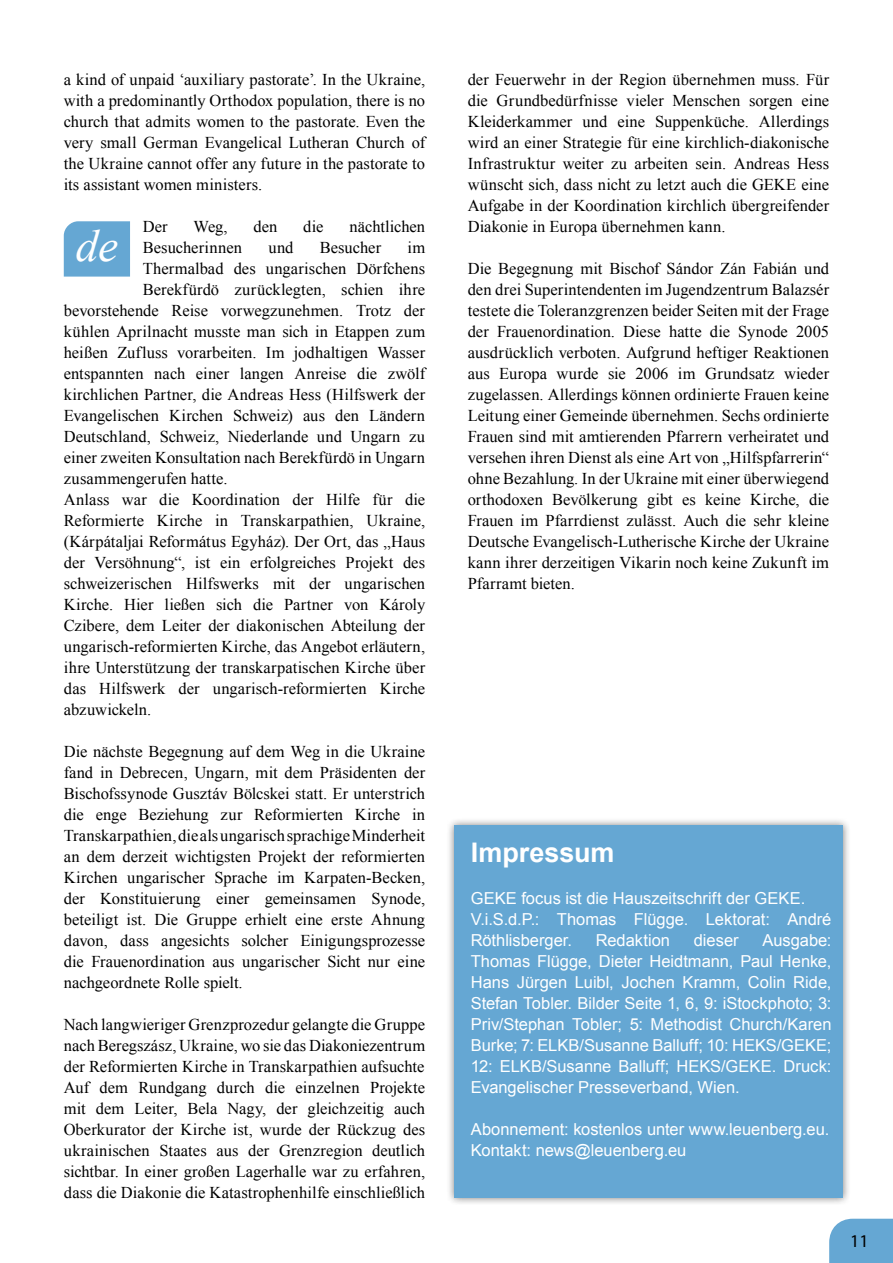
<style>
.page{position:relative;width:893px;height:1263px;background:#fff}
.page>*{position:absolute;margin:0;border:0;box-sizing:border-box;transform-origin:0 0}
.t1{font:italic 45px "Times New Roman";color:#fff}
.t2{font:700 27px "Arial";color:#fff}
.t3{font:18px "Myriad Pro";color:#000}
.t4{font:16.5px/21px "Times New Roman";color:#000;text-align:justify}
.t5{font:16.5px/21px "Arial";color:#fff}
</style>
<div class="page">
<div style="left:829px;top:1219px;width:64px;height:44px;background:#65a7d3"></div>
<div style="left:446px;top:817px;width:405px;height:389px;background:#000;opacity:.5"></div>
<div style="left:454px;top:826px;width:389px;height:372px;background:#65a7d3"></div>
<div style="left:64px;top:221px;width:66px;height:56px;background:#65a7d3"></div>
<p class="t4" style="left:64px;top:69px;width:363px">a kind of unpaid ‘auxiliary pastorate’. In the Ukraine, with a predominantly Orthodox population, there is no church that admits women to the pastorate. Even the very small German Evangelical Lutheran Church of the Ukraine cannot offer any future in the pastorate to its assistant women ministers.</p>
<p class="t4" style="left:143px;top:216px;width:26px">Der</p>
<p class="t4" style="left:194px;top:216px;width:35px">Weg,</p>
<p class="t4" style="left:253px;top:216px;width:25px">den</p>
<p class="t4" style="left:303px;top:216px;width:22px">die</p>
<p class="t4" style="left:349px;top:216px;width:77px">nächtlichen</p>
<p class="t4" style="left:143px;top:237px;width:101px">Besucherinnen</p>
<p class="t4" style="left:268px;top:237px;width:27px">und</p>
<p class="t4" style="left:320px;top:237px;width:63px">Besucher</p>
<p class="t4" style="left:407px;top:237px;width:19px">im</p>
<p class="t4" style="left:143px;top:258px;width:284px">Thermalbad des ungarischen Dörfchens</p>
<p class="t4" style="left:143px;top:279px;width:284px">Berekfürdö zurücklegten, schien ihre</p>
<p class="t4" style="left:64px;top:300px;width:363px">bevorstehende Reise vorwegzunehmen. Trotz der</p>
<p class="t4" style="left:64px;top:321px;width:363px">kühlen Aprilnacht musste man sich in Etappen zum</p>
<p class="t4" style="left:64px;top:342px;width:363px">heißen Zufluss vorarbeiten. Im jodhaltigen Wasser</p>
<p class="t4" style="left:64px;top:363px;width:363px">entspannten nach einer langen Anreise die zwölf</p>
<p class="t4" style="left:64px;top:384px;width:363px">kirchlichen Partner, die Andreas Hess (Hilfswerk der</p>
<p class="t4" style="left:64px;top:405px;width:363px">Evangelischen Kirchen Schweiz) aus den Ländern</p>
<p class="t4" style="left:64px;top:426px;width:363px">Deutschland, Schweiz, Niederlande und Ungarn zu</p>
<p class="t4" style="left:64px;top:447px;width:363px">einer zweiten Konsultation nach Berekfürdö in Ungarn</p>
<p class="t4" style="left:64px;top:468px;width:165px">zusammengerufen hatte.</p>
<p class="t4" style="left:64px;top:489px;width:363px">Anlass war die Koordination der Hilfe für die</p>
<p class="t4" style="left:64px;top:510px;width:363px">Reformierte Kirche in Transkarpathien, Ukraine,</p>
<p class="t4" style="left:64px;top:531px;width:363px">(Kárpátaljai Református Egyház). Der Ort, das „Haus</p>
<p class="t4" style="left:64px;top:552px;width:363px">der Versöhnung“, ist ein erfolgreiches Projekt des</p>
<p class="t4" style="left:64px;top:573px;width:363px">schweizerischen Hilfswerks mit der ungarischen</p>
<p class="t4" style="left:64px;top:594px;width:363px">Kirche. Hier ließen sich die Partner von Károly</p>
<p class="t4" style="left:64px;top:615px;width:363px">Czibere, dem Leiter der diakonischen Abteilung der</p>
<p class="t4" style="left:64px;top:636px;width:363px">ungarisch-reformierten Kirche, das Angebot erläutern,</p>
<p class="t4" style="left:64px;top:657px;width:363px">ihre Unterstützung der transkarpatischen Kirche über</p>
<p class="t4" style="left:64px;top:678px;width:363px">das Hilfswerk der ungarisch-reformierten Kirche</p>
<p class="t4" style="left:64px;top:699px;width:89px">abzuwickeln.</p>
<p class="t4" style="left:64px;top:741px;width:363px">Die nächste Begegnung auf dem Weg in die Ukraine fand in Debrecen, Ungarn, mit dem Präsidenten der Bischofssynode Gusztáv Bölcskei statt. Er unterstrich die enge Beziehung zur Reformierten Kirche in Transkarpathien, die als ungarisch sprachige Minderheit an dem derzeit wichtigsten Projekt der reformierten Kirchen ungarischer Sprache im Karpaten-Becken, der Konstituierung einer gemeinsamen Synode, beteiligt ist. Die Gruppe erhielt eine erste Ahnung davon, dass angesichts solcher Einigungsprozesse die Frauenordination aus ungarischer Sicht nur eine nachgeordnete Rolle spielt.</p>
<p class="t4" style="left:64px;top:1014px;width:363px">Nach langwieriger Grenzprozedur gelangte die Gruppe nach Beregszász, Ukraine, wo sie das Diakoniezentrum der Reformierten Kirche in Transkarpathien aufsuchte Auf dem Rundgang durch die einzelnen Projekte mit dem Leiter, Bela Nagy, der gleichzeitig auch Oberkurator der Kirche ist, wurde der Rückzug des ukrainischen Staates aus der Grenzregion deutlich sichtbar. In einer großen Lagerhalle war zu erfahren, dass die Diakonie die Katastrophenhilfe einschließlich</p>
<h1 class="t1" style="left:76px;top:215px;width:44px">de</h1>
<p class="t4" style="left:468px;top:69px;width:363px">der Feuerwehr in der Region übernehmen muss. Für die Grundbedürfnisse vieler Menschen sorgen eine Kleiderkammer und eine Suppenküche. Allerdings wird an einer Strategie für eine kirchlich-diakonische Infrastruktur weiter zu arbeiten sein. Andreas Hess wünscht sich, dass nicht zu letzt auch die GEKE eine Aufgabe in der Koordination kirchlich übergreifender Diakonie in Europa übernehmen kann.</p>
<p class="t4" style="left:468px;top:258px;width:363px">Die Begegnung mit Bischof Sándor Zán Fabián und den drei Superintendenten im Jugendzentrum Balazsér testete die Toleranzgrenzen beider Seiten mit der Frage der Frauenordination. Diese hatte die Synode 2005 ausdrücklich verboten. Aufgrund heftiger Reaktionen aus Europa wurde sie 2006 im Grundsatz wieder zugelassen. Allerdings können ordinierte Frauen keine Leitung einer Gemeinde übernehmen. Sechs ordinierte Frauen sind mit amtierenden Pfarrern verheiratet und versehen ihren Dienst als eine Art von „Hilfspfarrerin“ ohne Bezahlung. In der Ukraine mit einer überwiegend orthodoxen Bevölkerung gibt es keine Kirche, die Frauen im Pfarrdienst zulässt. Auch die sehr kleine Deutsche Evangelisch-Lutherische Kirche der Ukraine kann ihrer derzeitigen Vikarin noch keine Zukunft im Pfarramt bieten.</p>
<h2 class="t2" style="left:471px;top:835px;width:145px">Impressum</h2>
<p class="t5" style="left:471px;top:888px;width:25px">GEKE</p>
<p class="t5" style="left:521px;top:888px;width:258px">focus ist die H auszeitschrift der GEKE</p>
<p class="t5" style="left:471px;top:888px;width:362px;text-indent:330px">.<br>V.i.S.d.P.: Thomas Flügge. Lektorat: André<br>Röthlisberger.</p>
<p class="t5" style="left:471px;top:930px;width:362px;text-align:justify;text-indent:292px">Ausgabe:<br>Thomas Flügge, Dieter Heidtmann, Paul Henke, Hans Jürgen Luibl, Jochen Kramm, Colin Ride, Stefan Tobler. Bilder Seite 1, 6, 9: iStockphoto; 3:<br>Priv/Stephan Tobler; 5: Methodist Church/Karen Burke; 7: ELK</p>
<p class="t5" style="left:596px;top:930px;width:76px">Redaktion</p>
<p class="t5" style="left:694px;top:930px;width:47px">dieser</p>
<p class="t5" style="left:569px;top:1035px;width:176px">B/Susanne Balluff; 10: HEKS</p>
<p class="t5" style="left:777px;top:1035px;width:29px">/GEKE</p>
<p class="t5" style="left:827px;top:1035px;width:6px">;</p>
<p class="t5" style="left:471px;top:1056px;width:40px">12: ELK</p>
<p class="t5" style="left:531px;top:1056px;width:158px">B/Susanne Balluff; HEKS</p>
<p class="t5" style="left:721px;top:1056px;width:29px">/GEKE</p>
<p class="t5" style="left:772px;top:1056px;width:61px">. Druck:</p>
<p class="t5" style="left:471px;top:1077px;width:270px">Evangelischer Presseverband, Wien.</p>
<p class="t5" style="left:471px;top:1119px;width:360px">Abonnement: kostenlos unter www.leuenberg.eu.<br>Kontakt: news@leuenberg.eu</p>
<p class="t3" style="left:850px;top:1230px;width:20px">11</p>
</div>
